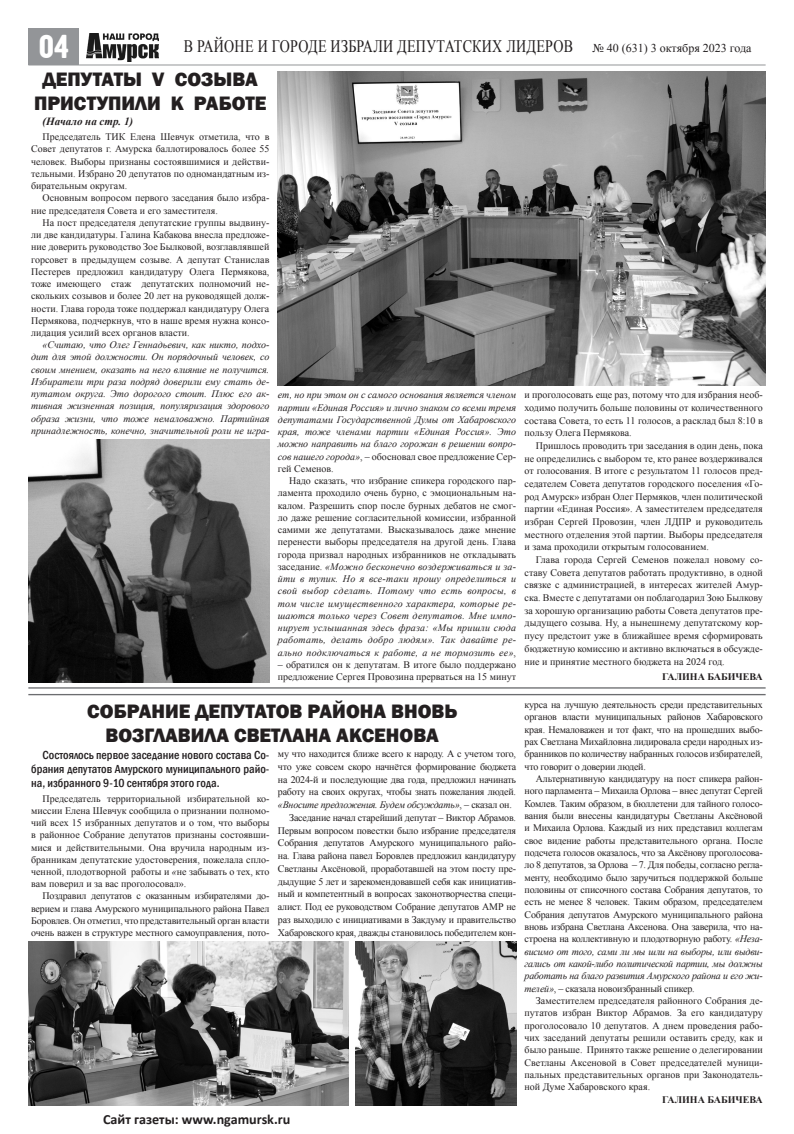
<style>
.page{position:relative;width:794px;height:1134px;background:#fff}
.page>*{position:absolute;margin:0;border:0;box-sizing:border-box;transform-origin:0 0}
.t1{font:33px "Hermes";color:#fff}
.Заголовок_20{font:800 20px/24.2px "Franklin Gothic";color:#231f20;text-align:center}
.Times_New_Roman_10{font:17.5px "Times New Roman";letter-spacing:.02em;color:#231f20;scale:.8 1}
.t2{font:700 14px "Calibri";color:#231f20}
.подводка{font:500 condensed 12px/14px "Franklin Gothic";color:#231f20;text-align:justify}
.t3{font:12px "Times New Roman";color:#231f20}
.Times_New_Roman_10-2{font:italic 700 11px "Times New Roman";color:#231f20}
.Times_New_Roman_10-3{font:10px/12.2px "Times New Roman";color:#231f20;text-align:justify}
.Times_New_Roman_10-4{font:italic 10px/12.2px "Times New Roman";color:#231f20;text-align:justify}
.Times_New_Roman_10-5{font:700 10px "Times New Roman";color:#231f20}
.s1{font-style:normal}
.s2{font-style:italic}
</style>
<div class="page">
<img style="left:86px;top:33px;width:72px;height:28px">
<hr style="left:28px;top:64px;width:737px;height:1px;background:#939598">
<div style="left:28px;top:28px;width:51px;height:37px;background:#939598"></div>
<hr style="left:28px;top:687px;width:737px;height:2px;background:#6c6d70">
<hr style="left:28px;top:694px;width:737px;height:1px;background:#6c6d70">
<img style="left:278px;top:72px;width:487px;height:314px">
<img style="left:28px;top:440px;width:241px;height:243px">
<img style="left:28px;top:942px;width:321px;height:163px">
<img style="left:356px;top:942px;width:160px;height:163px">
<p class="t1" style="left:39px;top:29px;width:31px">04</p>
<p class="t3" style="left:592px;top:40px;width:161px">№ 40 (631) 3 октября 2023 года</p>
<p class="Times_New_Roman_10" style="left:184px;top:35px;width:488px">В РАЙОНЕ И ГОРОДЕ ИЗБРАЛИ ДЕПУТАТСКИХ ЛИДЕРОВ</p>
<p class="Заголовок_20" style="left:34px;top:67px;width:234px">ДЕПУТАТЫ V СОЗЫВА<br>ПРИСТУПИЛИ К РАБОТЕ</p>
<p class="Times_New_Roman_10-2" style="left:43px;top:114px;width:92px">(Начало на стр. 1)</p>
<p class="Times_New_Roman_10-3" style="left:31px;top:131px;width:240px;text-indent:11px">Председатель ТИК Елена Шевчук отметила, что в Совет депутатов г. Амурска баллотировалось более 55 человек. Выборы признаны состоявшимися и действи&shy;тельными. Избрано 20 депутатов по одномандатным из&shy;бирательным округам.</p>
<p class="Times_New_Roman_10-3" style="left:31px;top:192px;width:240px;text-indent:11px">Основным вопросом первого заседания было избра&shy;ние председателя Совета и его заместителя.</p>
<p class="Times_New_Roman_10-3" style="left:31px;top:216px;width:240px;text-indent:11px">На пост председателя депутатские группы выдвину&shy;ли две кандидатуры. Галина Кабакова внесла предложе&shy;ние доверить руководство Зое Былковой, возглавлявшей горсовет в предыдущем созыве. А депутат Станислав Пестерев предложил кандидатуру Олега Пермякова, тоже имеющего стаж депутатских полномочий не&shy;скольких созывов и более 20 лет на руководящей долж&shy;ности. Глава города тоже поддержал кандидатуру Олега Пермякова, подчеркнув, что в наше время нужна консо&shy;лидация усилий всех органов власти.</p>
<p class="Times_New_Roman_10-4" style="left:31px;top:339px;width:240px;text-indent:11px">«Считаю, что Олег Геннадьевич, как никто, подхо&shy;дит для этой должности. Он порядочный человек, со своим мнением, оказать на него влияние не получится.<br>Избиратели три раза подряд доверили ему стать де&shy;путатом округа. Это дорогого стоит. Плюс его ак&shy;тивная жизненная позиция, популяризация здорового образа жизни, что тоже немаловажно. Партийная принадлежность, конечно, значительной роли не игра-</p>
<p class="Times_New_Roman_10-4" style="left:278px;top:389px;width:240px">ет, но при этом он с самого основания является членом партии «Единая Россия» и лично знаком со всеми тремя депутатами Государственной Думы от Хабаровского края, тоже членами партии «Единая Россия». Это можно направить на благо горожан в решении вопро&shy;сов нашего города»<span class="s1">, – обосновал свое предложение Сер&shy;гей Семенов.</span></p>
<p class="Times_New_Roman_10-3" style="left:278px;top:474px;width:240px;text-indent:11px">Надо сказать, что избрание спикера городского пар&shy;ламента проходило очень бурно, с эмоциональным на&shy;калом. Разрешить спор после бурных дебатов не смог&shy;ло даже решение согласительной комиссии, избранной самими же депутатами. Высказывалось даже мнение перенести выборы председателя на другой день. Глава города призвал народных избранников не откладывать заседание. <span class="s2">«Можно бесконечно воздерживаться и за&shy;йти в тупик. Но я все-таки прошу определиться и свой выбор сделать. Потому что есть вопросы, в том числе имущественного характера, которые ре&shy;шаются только через Совет депутатов. Мне импо&shy;нирует услышанная здесь фраза: «Мы пришли сюда работать, делать добро людям». Так давайте ре&shy;ально подключаться к работе, а не тормозить ее»</span>,</p>
<p class="Times_New_Roman_10-3" style="left:278px;top:658px;width:240px">– обратился он к депутатам. В итоге было поддержано предложение Сергея Провозина прерваться на 15 минут</p>
<p class="Times_New_Roman_10-3" style="left:524px;top:389px;width:240px;line-height:12.7px">и проголосовать еще раз, потому что для избрания необ&shy;ходимо получить больше половины от количественного состава Совета, то есть 11 голосов, а расклад был 8:10 в пользу Олега Пермякова.</p>
<p class="Times_New_Roman_10-3" style="left:524px;top:439px;width:240px;line-height:12.7px;text-indent:11px">Пришлось проводить три заседания в один день, пока не определились с выбором те, кто ранее воздерживался от голосования. В итоге с результатом 11 голосов пред&shy;седателем Совета депутатов городского поселения «Го&shy;род Амурск» избран Олег Пермяков, член политической партии «Единая Россия». А заместителем председателя избран Сергей Провозин, член ЛДПР и руководитель местного отделения этой партии. Выборы председателя и зама проходили открытым голосованием.</p>
<p class="Times_New_Roman_10-3" style="left:524px;top:553px;width:240px;line-height:12.7px;text-indent:11px">Глава города Сергей Семенов пожелал новому со&shy;ставу Совета депутатов работать продуктивно, в одной связке с администрацией, в интересах жителей Амур&shy;ска. Вместе с депутатами он поблагодарил Зою Былкову за хорошую организацию работы Совета депутатов пре&shy;дыдущего созыва. Ну, а нынешнему депутатскому кор&shy;пусу предстоит уже в ближайшее время сформировать бюджетную комиссию и активно включаться в обсужде&shy;ние и принятие местного бюджета на 2024 год.</p>
<p class="Times_New_Roman_10-5" style="left:662px;top:670px;width:102px">ГАЛИНА БАБИЧЕВА</p>
<p class="Заголовок_20" style="left:87px;top:699px;width:371px">СОБРАНИЕ ДЕПУТАТОВ РАЙОНА ВНОВЬ<br>ВОЗГЛАВИЛА СВЕТЛАНА АКСЕНОВА</p>
<p class="Times_New_Roman_10-3" style="left:524px;top:698px;width:240px">курса на лучшую деятельность среди представительных органов власти муниципальных районов Хабаровского края. Немаловажен и тот факт, что на прошедших выбо&shy;рах Светлана Михайловна лидировала среди народных из&shy;бранников по количеству набранных голосов избирателей, что говорит о доверии людей.</p>
<p class="Times_New_Roman_10-3" style="left:524px;top:772px;width:240px;text-indent:11px">Альтернативную кандидатуру на пост спикера район&shy;ного парламента – Михаила Орлова – внес депутат Сергей Комлев. Таким образом, в бюллетени для тайного голосо&shy;вания были внесены кандидатуры Светланы Аксёновой и Михаила Орлова. Каждый из них представил коллегам свое видение работы представительного органа. После подсчета голосов оказалось, что за Аксёнову проголосова&shy;ло 8 депутатов, за Орлова – 7. Для победы, согласно регла&shy;менту, необходимо было заручиться поддержкой больше половины от списочного состава Собрания депутатов, то есть не менее 8 человек. Таким образом, председателем Собрания депутатов Амурского муниципального района вновь избрана Светлана Аксенова. Она заверила, что на&shy;строена на коллективную и плодотворную работу. <span class="s2">«Неза&shy;висимо от того, сами ли мы шли на выборы, или выдви&shy;гались от какой-либо политической партии, мы должны работать на благо развития Амурского района и его жи&shy;телей»</span>, – сказала новоизбранный спикер.</p>
<p class="Times_New_Roman_10-3" style="left:524px;top:994px;width:240px;text-indent:11px">Заместителем председателя районного Собрания де&shy;путатов избран Виктор Абрамов. За его кандидатуру проголосовало 10 депутатов. А днем проведения рабо&shy;чих заседаний депутаты решили оставить среду, как и было раньше. Принято также решение о делегировании Светланы Аксеновой в Совет председателей муници&shy;пальных представительных органов при Законодатель&shy;ной Думе Хабаровского края.</p>
<p class="Times_New_Roman_10-5" style="left:662px;top:1092px;width:102px">ГАЛИНА БАБИЧЕВА</p>
<p class="Times_New_Roman_10-3" style="left:278px;top:747px;width:240px;line-height:12.7px">му что находится ближе всего к народу. А с учетом того, что уже совсем скоро начнётся формирование бюджета на 2024-й и последующие два года, предложил начинать работу на своих округах, чтобы знать пожелания людей. <span class="s2">«Вносите предложения. Будем обсуждать»</span>, – сказал он.</p>
<p class="Times_New_Roman_10-3" style="left:278px;top:811px;width:240px;line-height:12.7px;text-indent:11px">Заседание начал старейший депутат – Виктор Абрамов.<br>Первым вопросом повестки было избрание председателя Собрания депутатов Амурского муниципального райо&shy;на. Глава района павел Боровлев предложил кандидатуру Светланы Аксёновой, проработавшей на этом посту пре&shy;дыдущие 5 лет и зарекомендовавшей себя как инициатив&shy;ный и компетентный в вопросах законотворчества специ&shy;алист. Под ее руководством Собрание депутатов АМР не раз выходило с инициативами в Закдуму и правительство Хабаровского края, дважды становилось победителем кон-</p>
<p class="подводка" style="left:31px;top:748px;width:240px;text-indent:11px">Состоялось первое заседание нового состава Со&shy;брания депутатов Амурского муниципального райо&shy;на, избранного 9-10 сентября этого года.</p>
<p class="Times_New_Roman_10-3" style="left:31px;top:792px;width:240px;text-indent:11px">Председатель территориальной избирательной ко&shy;миссии Елена Шевчук сообщила о признании полномо&shy;чий всех 15 избранных депутатов и о том, что выборы в районное Собрание депутатов признаны состоявши&shy;мися и действительными. Она вручила народным из&shy;бранникам депутатские удостоверения, пожелала спло&shy;ченной, плодотворной работы и <span class="s2">«</span>не забывать о тех, кто вам поверил и за вас проголосовал».</p>
<p class="Times_New_Roman_10-3" style="left:31px;top:890px;width:240px;text-indent:11px">Поздравил депутатов с оказанным избирателями до&shy;верием и глава Амурского муниципального района Павел Боровлев. Он отметил, что представительный орган власти очень важен в структуре местного самоуправления, пото-</p>
<p class="t2" style="left:103px;top:1110px;width:189px">Сайт газеты: www.ngamursk.ru</p>
</div>
